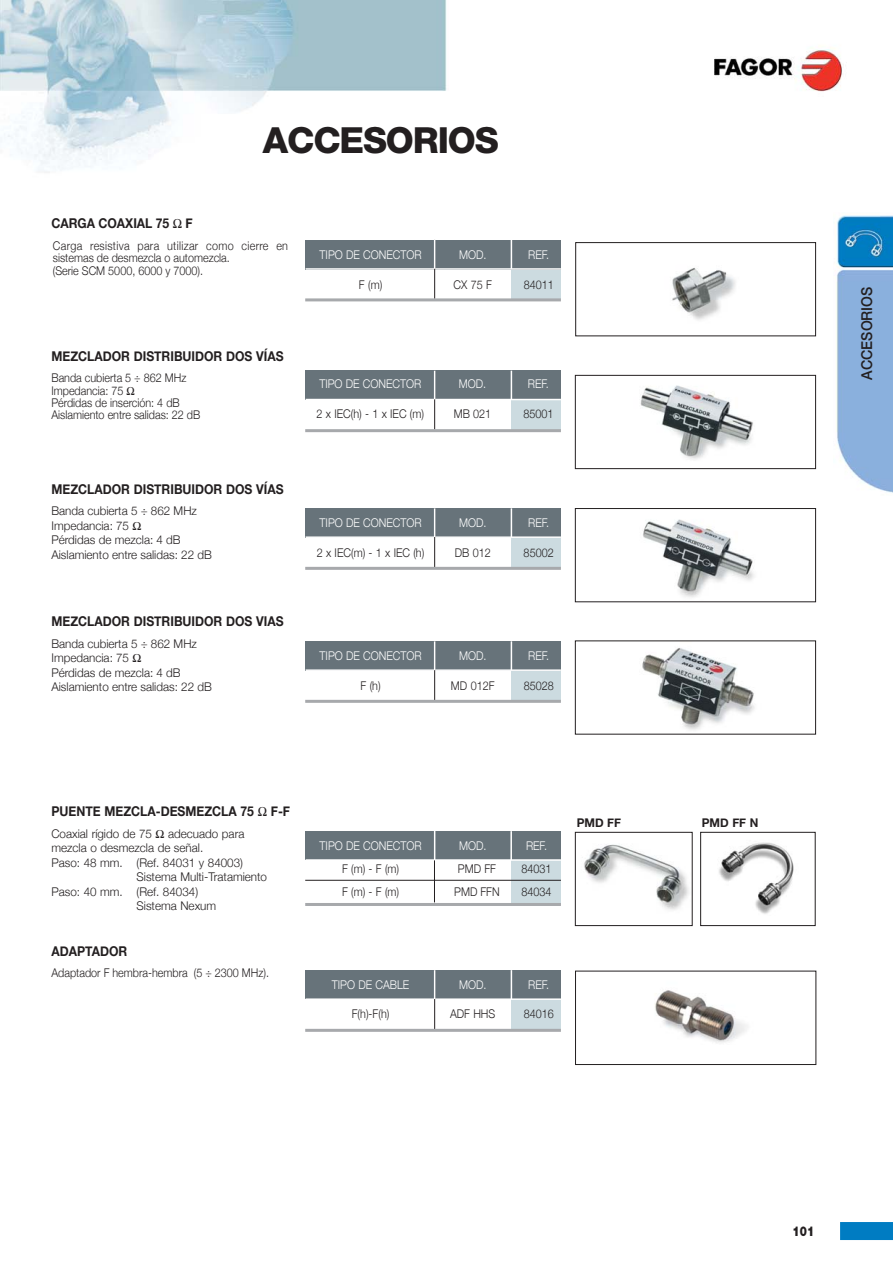
<style>
.page{position:relative;width:893px;height:1262px;background:#fff}
.page>*{position:absolute;margin:0;border:0;box-sizing:border-box;transform-origin:0 0}
.t1{font:800 36px "Helvetica Neue";letter-spacing:-.03em;color:#231f20}
.t2{font:500 15px "Helvetica Neue";color:#231f20;scale:.95 1}
.t3{font:700 13.5px "Helvetica Neue";color:#231f20;scale:.9 1}
.t4{font:900 13.5px "Helvetica Neue";color:#231f20;scale:.8 1}
.t5{font:300 12px/12.3px "Helvetica Neue";color:#231f20;scale:.9 1}
.t6{font:300 12px/14.4px "Helvetica Neue";color:#231f20}
.t7{font:300 12px "Helvetica Neue";color:#fff;scale:.9 1}
.t8{font:700 12px "Helvetica Neue";color:#231f20}
</style>
<div class="page">
<img style="left:0;top:0;width:892px;height:1241px">
<div style="left:830px;top:213px;width:62px;height:298px;background:#fff"></div>
<img style="left:836px;top:215px;width:56px;height:278px">
<div style="left:840px;top:1222px;width:52px;height:18px;background:#007cc2"></div>
<div style="left:511px;top:269px;width:50px;height:30px;background:#ccdbe0"></div>
<div style="left:305px;top:240px;width:256px;height:30px;background:#67737a"></div>
<hr style="left:305px;top:268px;width:256px;height:2px;background:#fff">
<hr style="left:434px;top:240px;width:1px;height:59px;background:#231f20">
<hr style="left:510px;top:240px;width:2px;height:29px;background:#fff">
<svg style="left:434px;top:240px;width:1px;height:29px"></svg>
<hr style="left:305px;top:298px;width:256px;height:3px;background:#a7a9ac">
<div style="left:576px;top:243px;width:239px;height:93px;background:#fff"></div>
<img style="left:672px;top:267px;width:64px;height:53px">
<div style="left:575px;top:242px;width:240px;height:94px;border:1px solid #231f20"></div>
<div style="left:511px;top:399px;width:50px;height:30px;background:#ccdbe0"></div>
<div style="left:305px;top:370px;width:256px;height:30px;background:#67737a"></div>
<hr style="left:305px;top:399px;width:256px;height:1px;background:#fff">
<hr style="left:434px;top:370px;width:1px;height:59px;background:#231f20">
<hr style="left:510px;top:370px;width:2px;height:29px;background:#fff">
<svg style="left:434px;top:370px;width:1px;height:29px"></svg>
<hr style="left:305px;top:429px;width:256px;height:3px;background:#a7a9ac">
<div style="left:511px;top:537px;width:50px;height:30px;background:#ccdbe0"></div>
<div style="left:305px;top:508px;width:256px;height:30px;background:#67737a"></div>
<hr style="left:305px;top:536px;width:256px;height:2px;background:#fff">
<hr style="left:434px;top:508px;width:1px;height:59px;background:#231f20">
<hr style="left:510px;top:508px;width:2px;height:29px;background:#fff">
<svg style="left:434px;top:508px;width:1px;height:29px"></svg>
<hr style="left:305px;top:567px;width:256px;height:3px;background:#a7a9ac">
<div style="left:511px;top:670px;width:50px;height:30px;background:#ccdbe0"></div>
<div style="left:305px;top:641px;width:256px;height:30px;background:#67737a"></div>
<hr style="left:305px;top:669px;width:256px;height:2px;background:#fff">
<hr style="left:434px;top:641px;width:1px;height:59px;background:#231f20">
<hr style="left:510px;top:641px;width:2px;height:29px;background:#fff">
<svg style="left:434px;top:641px;width:1px;height:29px"></svg>
<hr style="left:305px;top:700px;width:256px;height:3px;background:#a7a9ac">
<div style="left:575px;top:375px;width:240px;height:93px;background:#fff"></div>
<img style="left:640px;top:385px;width:113px;height:74px">
<div style="left:575px;top:375px;width:240px;height:94px;border:1px solid #231f20"></div>
<div style="left:575px;top:508px;width:240px;height:93px;background:#fff"></div>
<img style="left:643px;top:519px;width:111px;height:79px">
<div style="left:575px;top:508px;width:240px;height:94px;border:1px solid #231f20"></div>
<div style="left:575px;top:641px;width:240px;height:93px;background:#fff"></div>
<img style="left:642px;top:648px;width:113px;height:82px">
<div style="left:511px;top:860px;width:50px;height:44px;background:#ccdbe0"></div>
<div style="left:305px;top:831px;width:256px;height:29px;background:#67737a"></div>
<hr style="left:305px;top:859px;width:256px;height:1px;background:#fff">
<hr style="left:305px;top:903px;width:256px;height:3px;background:#a7a9ac">
<hr style="left:510px;top:831px;width:2px;height:29px;background:#fff">
<hr style="left:434px;top:832px;width:1px;height:70px;background:#231f20">
<svg style="left:434px;top:831px;width:1px;height:29px"></svg>
<hr style="left:305px;top:880px;width:256px;height:1px;background:#231f20">
<img style="left:577px;top:834px;width:113px;height:89px">
<div style="left:575px;top:832px;width:117px;height:93px;border:1px solid #231f20"></div>
<img style="left:702px;top:835px;width:111px;height:88px">
<div style="left:700px;top:832px;width:115px;height:93px;border:1px solid #231f20"></div>
<div style="left:575px;top:971px;width:240px;height:93px;background:#fff"></div>
<img style="left:655px;top:990px;width:92px;height:53px">
<div style="left:511px;top:999px;width:50px;height:30px;background:#ccdbe0"></div>
<div style="left:305px;top:970px;width:256px;height:29px;background:#67737a"></div>
<hr style="left:305px;top:998px;width:256px;height:2px;background:#fff">
<hr style="left:434px;top:970px;width:1px;height:59px;background:#231f20">
<hr style="left:510px;top:970px;width:2px;height:29px;background:#fff">
<svg style="left:434px;top:970px;width:1px;height:29px"></svg>
<hr style="left:305px;top:1028px;width:256px;height:3px;background:#a7a9ac">
<h1 class="t1" style="left:263px;top:128px;width:237px">ACCESORIOS</h1>
<p class="t3" style="left:51px;top:215px;width:158px">CARGA COAXIAL 75 Ω F</p>
<p class="t5" style="left:53px;top:239px;width:263px">Carga resistiva para utilizar como cierre en sistemas de desmezcla o automezcla.<br>(Serie SCM 5000, 6000 y 7000).</p>
<p class="t3" style="left:51px;top:348px;width:259px">MEZCLADOR DISTRIBUIDOR DOS VÍAS</p>
<p class="t5" style="left:51px;top:371px;width:167px">Banda cubierta 5 ÷ 862 MHz<br>Impedancia: 75 Ω<br>Pérdidas de inserción: 4 dB<br>Aislamiento entre salidas: 22 dB</p>
<p class="t3" style="left:51px;top:481px;width:259px">MEZCLADOR DISTRIBUIDOR DOS VÍAS</p>
<p class="t6" style="left:51px;top:504px;width:162px">Banda cubierta 5 ÷ 862 MHz<br>Impedancia: 75 Ω<br>Pérdidas de mezcla: 4 dB<br>Aislamiento entre salidas: 22 dB</p>
<p class="t3" style="left:51px;top:613px;width:259px">MEZCLADOR DISTRIBUIDOR DOS VIAS</p>
<p class="t6" style="left:51px;top:636px;width:162px">Banda cubierta 5 ÷ 862 MHz<br>Impedancia: 75 Ω<br>Pérdidas de mezcla: 4 dB<br>Aislamiento entre salidas: 22 dB</p>
<p class="t7" style="left:319px;top:247px;width:115px">TIPO DE CONECTOR</p>
<p class="t7" style="left:459px;top:247px;width:32px">MOD.</p>
<p class="t7" style="left:528px;top:247px;width:25px">REF.</p>
<p class="t5" style="left:359px;top:278px;width:27px">F (m)</p>
<p class="t5" style="left:453px;top:278px;width:44px">CX 75 F</p>
<p class="t5" style="left:523px;top:278px;width:35px">84011</p>
<p class="t7" style="left:319px;top:377px;width:115px">TIPO DE CONECTOR</p>
<p class="t7" style="left:459px;top:377px;width:32px">MOD.</p>
<p class="t7" style="left:528px;top:377px;width:25px">REF.</p>
<p class="t5" style="left:316px;top:407px;width:121px">2 x IEC(h) - 1 x IEC (m)</p>
<p class="t5" style="left:453px;top:407px;width:43px">MB 021</p>
<p class="t5" style="left:523px;top:407px;width:35px">85001</p>
<p class="t7" style="left:319px;top:516px;width:115px">TIPO DE CONECTOR</p>
<p class="t7" style="left:459px;top:516px;width:32px">MOD.</p>
<p class="t7" style="left:528px;top:516px;width:25px">REF.</p>
<p class="t5" style="left:317px;top:546px;width:121px">2 x IEC(m) - 1 x IEC (h)</p>
<p class="t5" style="left:455px;top:546px;width:41px">DB 012</p>
<p class="t5" style="left:523px;top:546px;width:35px">85002</p>
<p class="t7" style="left:319px;top:648px;width:115px">TIPO DE CONECTOR</p>
<p class="t7" style="left:459px;top:648px;width:32px">MOD.</p>
<p class="t7" style="left:528px;top:648px;width:25px">REF.</p>
<p class="t5" style="left:360px;top:679px;width:24px">F (h)</p>
<p class="t5" style="left:451px;top:679px;width:50px">MD 012F</p>
<p class="t5" style="left:523px;top:679px;width:35px">85028</p>
<p class="t3" style="left:51px;top:803px;width:267px">PUENTE MEZCLA-DESMEZCLA 75 Ω F-F</p>
<p class="t6" style="left:51px;top:826px;width:194px">Coaxial rígido de 75 Ω adecuado para</p>
<p class="t6" style="left:51px;top:840px;width:153px">mezcla o desmezcla de señal.</p>
<p class="t6" style="left:51px;top:855px;width:193px">Paso: 48 mm. (Ref. 84031 y 84003)</p>
<p class="t6" style="left:136px;top:869px;width:132px">Sistema Multi-Tratamiento</p>
<p class="t6" style="left:51px;top:883px;width:148px">Paso: 40 mm. (Ref. 84034)</p>
<p class="t6" style="left:136px;top:898px;width:81px">Sistema Nexum</p>
<p class="t3" style="left:51px;top:942px;width:86px">ADAPTADOR</p>
<p class="t5" style="left:51px;top:966px;width:243px">Adaptador F hembra-hembra (5 ÷ 2300 MHz).</p>
<p class="t7" style="left:319px;top:838px;width:115px">TIPO DE CONECTOR</p>
<p class="t7" style="left:459px;top:838px;width:32px">MOD.</p>
<p class="t7" style="left:526px;top:838px;width:25px">REF.</p>
<p class="t5" style="left:342px;top:862px;width:65px">F (m) - F (m)</p>
<p class="t5" style="left:458px;top:862px;width:44px">PMD FF</p>
<p class="t5" style="left:521px;top:862px;width:35px">84031</p>
<p class="t5" style="left:342px;top:885px;width:65px">F (m) - F (m)</p>
<p class="t5" style="left:454px;top:885px;width:52px">PMD FFN</p>
<p class="t5" style="left:521px;top:885px;width:35px">84034</p>
<p class="t8" style="left:576px;top:815px;width:46px">PMD FF</p>
<p class="t8" style="left:701px;top:815px;width:58px">PMD FF N</p>
<p class="t7" style="left:332px;top:977px;width:88px">TIPO DE CABLE</p>
<p class="t7" style="left:459px;top:977px;width:32px">MOD.</p>
<p class="t7" style="left:528px;top:977px;width:25px">REF.</p>
<p class="t5" style="left:352px;top:1007px;width:43px">F(h)-F(h)</p>
<p class="t5" style="left:450px;top:1007px;width:52px">ADF HHS</p>
<p class="t5" style="left:523px;top:1007px;width:35px">84016</p>
<p class="t2" style="left:861px;top:380px;width:100px;rotate:-90deg">ACCESORIOS</p>
<p class="t4" style="left:792px;top:1226px;width:29px">101</p>
</div>
